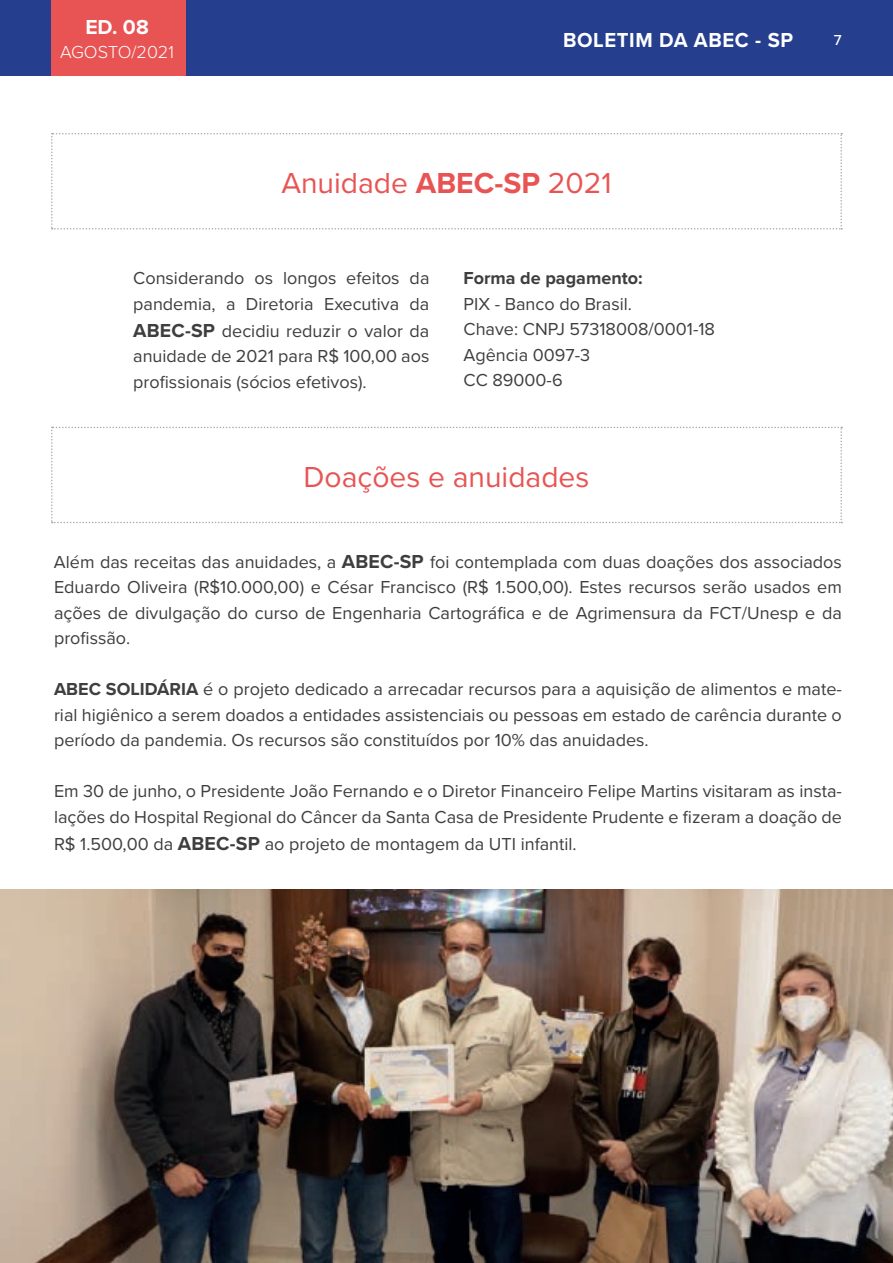
<style>
.page{position:relative;width:893px;height:1263px;background:#fff}
.page>*{position:absolute;margin:0;border:0;box-sizing:border-box;transform-origin:0 0}
.t1{font:30px "Proxima Nova";color:#e85454}
.t2{font:700 21px "Proxima Nova";letter-spacing:.03em;color:#fff}
.t3{font:18px/25.5px "Proxima Nova";color:#3e3e3f;text-align:justify}
.t4{font:700 18px "Proxima Nova";color:#3e3e3f}
.t5{font:300 18px "Proxima Nova";color:#fff}
.t6{font:500 15px "Proxima Nova";color:#fff}
.s1{font-weight:700}
.s2{font-weight:700;font-size:19.5px}
</style>
<div class="page">
<div style="left:0;top:0;width:893px;height:75px;background:#253f8e"></div>
<div style="left:51px;top:0;width:134px;height:75px;background:#e85353"></div>
<svg style="left:51px;top:133px;width:791px;height:97px"></svg>
<svg style="left:51px;top:427px;width:791px;height:96px"></svg>
<img style="left:0;top:889px;width:893px;height:374px">
<p class="t2" style="left:85px;top:11px;width:65px">ED. 08</p>
<p class="t5" style="left:60px;top:39px;width:115px">AGOSTO/2021</p>
<p class="t2" style="left:563px;top:24px;width:232px">BOLETIM DA ABEC - SP</p>
<p class="t6" style="left:834px;top:28px;width:9px">7</p>
<h1 class="t1" style="left:281px;top:161px;width:332px">Anuidade <span class="s1">ABEC-SP</span> 2021</h1>
<p class="t3" style="left:133px;top:264px;width:298px;line-height:26px">Considerando os longos efeitos da pandemia, a Diretoria Executiva da <span class="s2">ABEC-SP</span> decidiu reduzir o valor da anuidade de 2021 para R$ 100,00 aos profissionais (sócios efetivos).</p>
<p class="t4" style="left:463px;top:265px;width:181px">Forma de pagamento:</p>
<p class="t3" style="left:463px;top:290px;width:253px;text-align:left">PIX - Banco do Brasil.<br>Chave: CNPJ 57318008/0001-18<br>Agência 0097-3<br>CC 89000-6</p>
<h1 class="t1" style="left:303px;top:454px;width:287px">Doações e anuidades</h1>
<p class="t3" style="left:54px;top:548px;width:789px">Além das receitas das anuidades, a <span class="s2">ABEC-SP</span> foi contemplada com duas doações dos associados Eduardo Oliveira (R$10.000,00) e César Francisco (R$ 1.500,00). Estes recursos serão usados em ações de divulgação do curso de Engenharia Cartográfica e de Agrimensura da FCT/Unesp e da profissão.</p>
<p class="t3" style="left:54px;top:675px;width:789px"><span class="s1">ABEC SOLIDÁRIA</span> é o projeto dedicado a arrecadar recursos para a aquisição de alimentos e mate&shy;rial higiênico a serem doados a entidades assistenciais ou pessoas em estado de carência durante o período da pandemia. Os recursos são constituídos por 10% das anuidades.</p>
<p class="t3" style="left:54px;top:777px;width:789px;line-height:26.2px">Em 30 de junho, o Presidente João Fernando e o Diretor Financeiro Felipe Martins visitaram as insta&shy;lações do Hospital Regional do Câncer da Santa Casa de Presidente Prudente e fizeram a doação de R$ 1.500,00 da <span class="s2">ABEC-SP</span> ao projeto de montagem da UTI infantil.</p>
</div>
